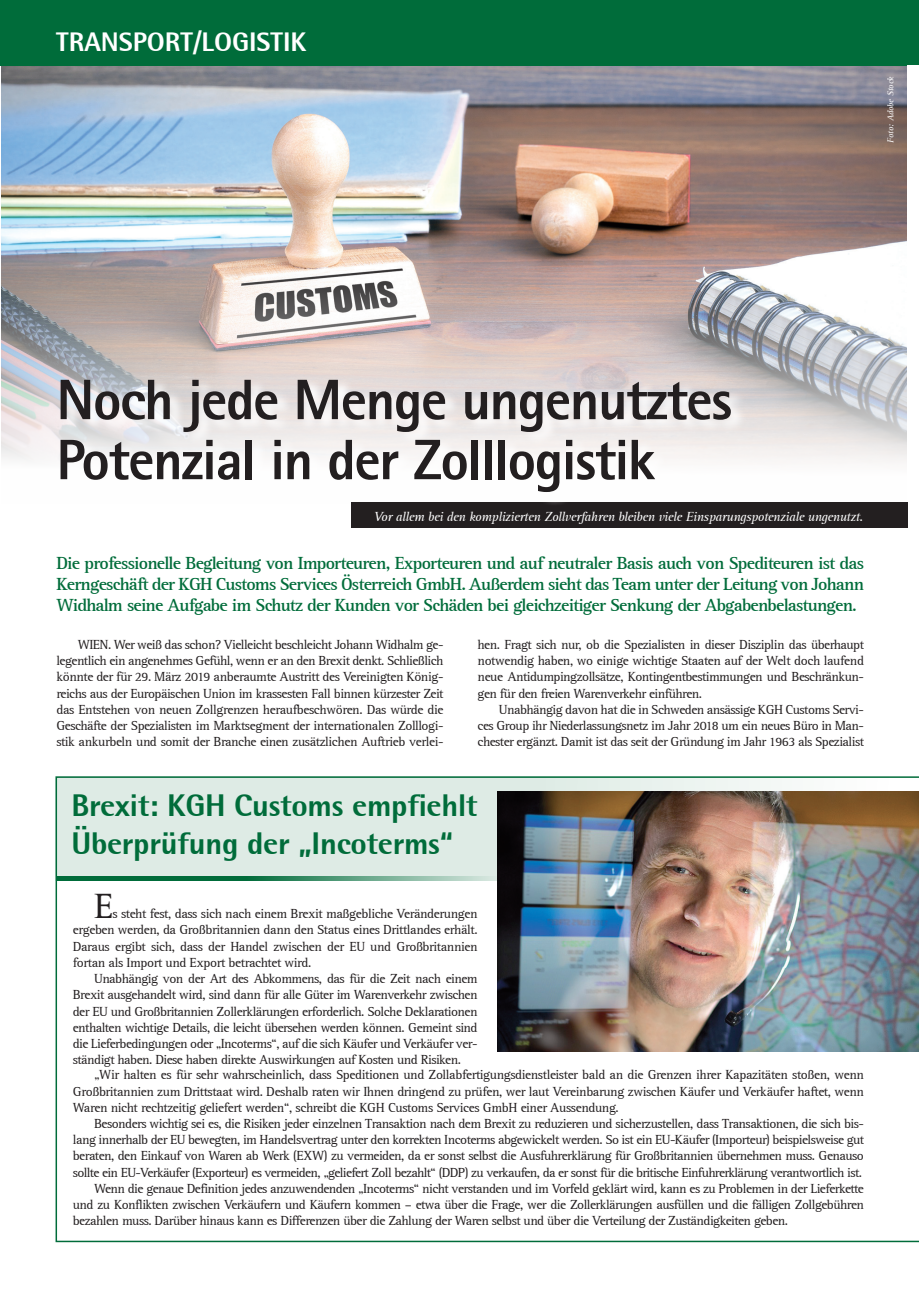
<style>
.page{position:relative;width:919px;height:1289px;background:#fff}
.page>*{position:absolute;margin:0;border:0;box-sizing:border-box;transform-origin:0 0}
.t1{font:800 57px/60px "Rotis Sans Serif 75";letter-spacing:-.025em;color:#231f20}
.t2{font:36px "Rotis Serif 55";color:#231f20}
.t3{font:800 31.5px/37.8px "Rotis Semi Sans 75";letter-spacing:-.01em;color:#006c3a}
.t4{font:800 27px "Rotis Semi Sans 75";color:#fff}
.t5{font:700 18px/21px "Rotis Serif 65";letter-spacing:-.045em;color:#006c3a;text-align:justify}
.t6{font:13.5px/16.2px "Rotis Serif 55";letter-spacing:-.04em;color:#231f20;text-align:justify}
.t7{font:italic 13.5px "Rotis Serif 56";letter-spacing:-.03em;color:#fff}
.t8{font:italic 9px "Rotis Serif 56";letter-spacing:-.01em;color:#fff}
</style>
<div class="page">
<div style="left:351px;top:502px;width:556px;height:26px;background:#231f20"></div>
<img style="left:1px;top:66px;width:905px;height:396px">
<svg style="left:61px;top:377px;width:686px;height:127px"></svg>
<div style="left:0;top:0;width:906px;height:66px;background:#006c3a"></div>
<div style="left:906px;top:0;width:12px;height:65px;background:#006c3a"></div>
<svg style="left:56px;top:881px;width:862px;height:361px"></svg>
<div style="left:55px;top:776px;width:863px;height:105px;background:linear-gradient(to right,#d5e6de,#f6f9f8)"></div>
<svg style="left:57px;top:876px;width:440px;height:5px;background:#3e8f69"></svg>
<img style="left:497px;top:791px;width:421px;height:260px">
<h3 class="t4" style="left:56px;top:25px;width:252px">TRANSPORT/LOGISTIK</h3>
<p class="t8" style="left:885px;top:143px;width:68px;rotate:-90deg">Foto: Adobe Stock</p>
<h1 class="t1" style="left:56px;top:369px;width:677px">Noch jede Menge ungenutztes<br>Potenzial in der Zolllogistik</h1>
<p class="t7" style="left:373px;top:508px;width:491px">Vor allem bei den komplizierten Zollverfahren bleiben viele Einsparungspotenziale ungenutzt.</p>
<p class="t5" style="left:56px;top:553px;width:809px">Die professionelle Begleitung von Importeuren, Exporteuren und auf neutraler Basis auch von Spediteuren ist das Kerngeschäft der KGH Customs Services Österreich GmbH. Außerdem sieht das Team unter der Leitung von Johann Widhalm seine Aufgabe im Schutz der Kunden vor Schäden bei gleichzeitiger Senkung der Abgabenbelastungen.</p>
<p class="t6" style="left:56px;top:636px;width:388px;text-indent:21px">WIEN. Wer weiß das schon? Vielleicht beschleicht Johann Widhalm ge&shy;legentlich ein angenehmes Gefühl, wenn er an den Brexit denkt. Schließlich könnte der für 29. März 2019 anberaumte Austritt des Vereinigten König&shy;reichs aus der Europäischen Union im krassesten Fall binnen kürzester Zeit das Entstehen von neuen Zollgrenzen heraufbeschwören. Das würde die Geschäfte der Spezialisten im Marktsegment der internationalen Zolllogi&shy;stik ankurbeln und somit der Branche einen zusätzlichen Auftrieb verlei-</p>
<p class="t6" style="left:477px;top:636px;width:388px">hen. Fragt sich nur, ob die Spezialisten in dieser Disziplin das überhaupt notwendig haben, wo einige wichtige Staaten auf der Welt doch laufend neue Antidumpingzollsätze, Kontingentbestimmungen und Beschränkun&shy;gen für den freien Warenverkehr einführen.</p>
<p class="t6" style="left:477px;top:701px;width:388px;text-indent:21px">Unabhängig davon hat die in Schweden ansässige KGH Customs Servi&shy;ces Group ihr Niederlassungsnetz im Jahr 2018 um ein neues Büro in Man&shy;chester ergänzt. Damit ist das seit der Gründung im Jahr 1963 als Spezialist</p>
<h3 class="t3" style="left:71px;top:786px;width:407px">Brexit: KGH Customs empfiehlt<br>Überprüfung der „Incoterms“</h3>
<h2 class="t2" style="left:94px;top:885px;width:21px">E</h2>
<p class="t6" style="left:73px;top:906px;width:406px;text-indent:40px">s steht fest, dass sich nach einem Brexit maßgebliche Veränderungen ergeben werden, da Großbritannien dann den Status eines Drittlandes erhält.<br>Daraus ergibt sich, dass der Handel zwischen der EU und Großbritannien fortan als Import und Export betrachtet wird.</p>
<p class="t6" style="left:73px;top:970px;width:406px;text-indent:21px">Unabhängig von der Art des Abkommens, das für die Zeit nach einem Brexit ausgehandelt wird, sind dann für alle Güter im Warenverkehr zwischen der EU und Großbritannien Zollerklärungen erforderlich. Solche Deklarationen enthalten wichtige Details, die leicht übersehen werden können. Gemeint sind die Lieferbedingungen oder „Incoterms“, auf die sich Käufer und Verkäufer ver&shy;ständigt haben. Diese haben direkte Auswirkungen auf Kosten und Risiken.</p>
<p class="t6" style="left:73px;top:1067px;width:792px;text-indent:21px">„Wir halten es für sehr wahrscheinlich, dass Speditionen und Zollabfertigungsdienstleister bald an die Grenzen ihrer Kapazitäten stoßen, wenn Großbritannien zum Drittstaat wird. Deshalb raten wir Ihnen dringend zu prüfen, wer laut Vereinbarung zwischen Käufer und Verkäufer haftet, wenn Waren nicht rechtzeitig geliefert werden“, schreibt die KGH Customs Services GmbH einer Aussendung.</p>
<p class="t6" style="left:94px;top:1115px;width:771px">Besonders wichtig sei es, die Risiken jeder einzelnen Transaktion nach dem Brexit zu reduzieren und sicherzustellen, dass Transaktionen, die sich bis-</p>
<p class="t6" style="left:73px;top:1131px;width:792px">lang innerhalb der EU bewegten, im Handelsvertrag unter den korrekten Incoterms abgewickelt werden. So ist ein EU-Käufer (Importeur) beispielsweise gut</p>
<p class="t6" style="left:73px;top:1148px;width:792px">beraten, den Einkauf von Waren ab Werk (EXW) zu vermeiden, da er sonst selbst die Ausfuhrerklärung für Großbritannien übernehmen muss. Genauso</p>
<p class="t6" style="left:73px;top:1164px;width:790px">sollte ein EU-Verkäufer (Exporteur) es vermeiden, „geliefert Zoll bezahlt“ (DDP) zu verkaufen, da er sonst für die britische Einfuhrerklärung verantwortlich ist.</p>
<p class="t6" style="left:94px;top:1180px;width:771px">Wenn die genaue Definition jedes anzuwendenden „Incoterms“ nicht verstanden und im Vorfeld geklärt wird, kann es zu Problemen in der Lieferkette</p>
<p class="t6" style="left:73px;top:1196px;width:792px">und zu Konflikten zwischen Verkäufern und Käufern kommen – etwa über die Frage, wer die Zollerklärungen ausfüllen und die fälligen Zollgebühren</p>
<p class="t6" style="left:73px;top:1212px;width:716px">bezahlen muss. Darüber hinaus kann es Differenzen über die Zahlung der Waren selbst und über die Verteilung der Zuständigkeiten geben.</p>
</div>
